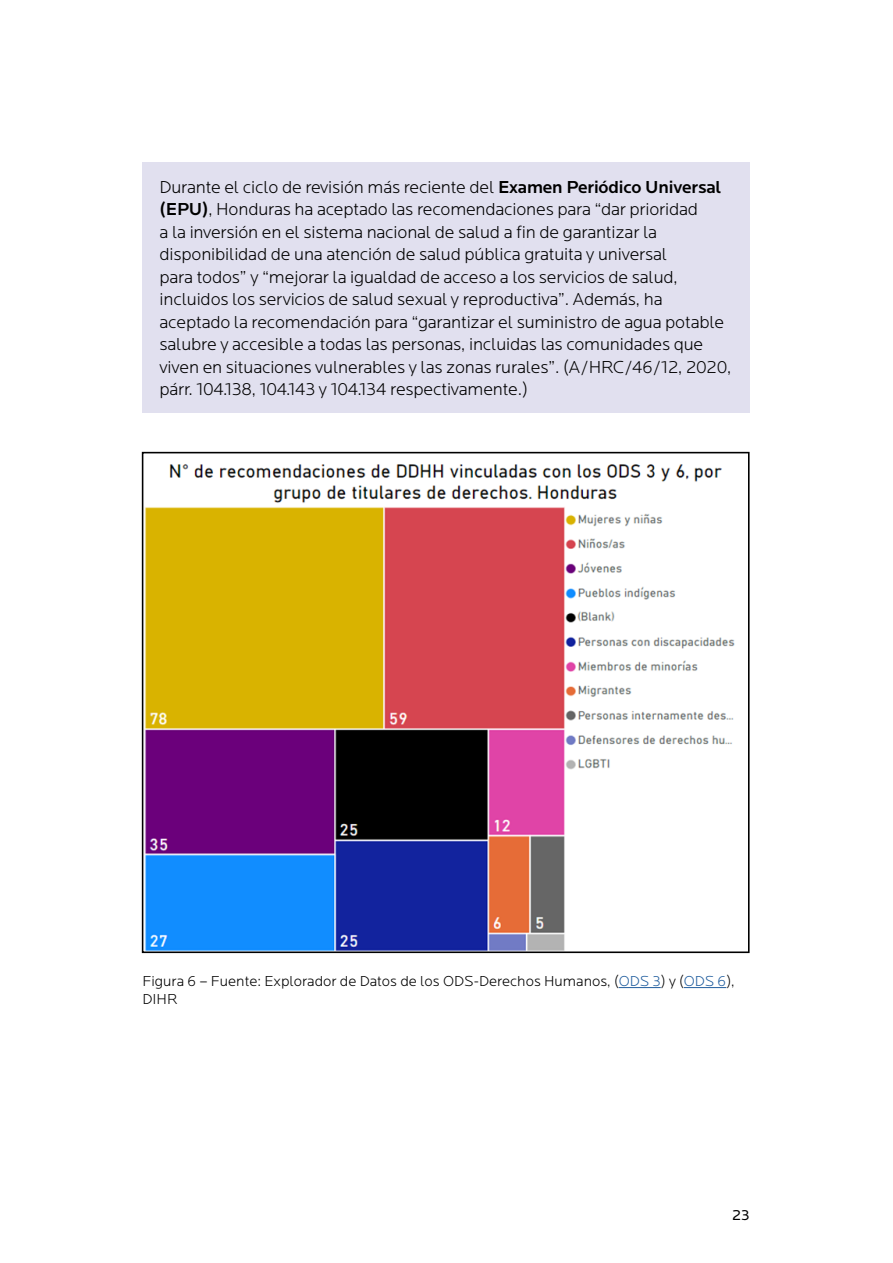
<style>
.page{position:relative;width:893px;height:1263px;background:#fff}
.page>*{position:absolute;margin:0;border:0;box-sizing:border-box;transform-origin:0 0}
.Box_Honduras{font:300 18px/22.5px "Locator";letter-spacing:-.01em;color:#000}
.Footnote_text{font:300 15px/18px "Locator";color:#000}
.t1{font:15px "Locator";color:#000}
.s1{font-weight:500}
.s2{color:#215e9e}
</style>
<div class="page">
<div style="left:143px;top:162px;width:607px;height:250px;background:#e1e0ef"></div>
<hr style="left:619px;top:987px;width:42px;height:1px;background:#215e9e">
<hr style="left:684px;top:987px;width:42px;height:1px;background:#215e9e">
<img style="left:145px;top:464px;width:590px;height:486px">
<div style="left:142px;top:452px;width:608px;height:501px;border:2px solid #000"></div>
<p class="Box_Honduras" style="left:160px;top:176px;width:563px">Durante el ciclo de revisión más reciente del <span class="s1">Examen Periódico Universal</span></p>
<p class="Box_Honduras" style="left:160px;top:198px;width:540px"><span class="s1">(EPU)</span>, Honduras ha aceptado las recomendaciones para “dar prioridad a la inversión en el sistema nacional de salud a fin de garantizar la disponibilidad de una atención de salud pública gratuita y universal</p>
<p class="Box_Honduras" style="left:160px;top:266px;width:573px">para todos” y “mejorar la igualdad de acceso a los servicios de salud, incluidos los servicios de salud sexual y reproductiva”. Además, ha aceptado la recomendación para “garantizar el suministro de agua potable salubre y accesible a todas las personas, incluidas las comunidades que viven en situaciones vulnerables y las zonas rurales”. (A/HRC/46/12, 2020, párr. 104.138, 104.143 y 104.134 respectivamente.)</p>
<p class="Footnote_text" style="left:143px;top:972px;width:594px">Figura 6 – Fuente: Explorador de Datos de los ODS-Derechos Humanos, (<span class="s2">ODS 3</span>) y (<span class="s2">ODS 6</span>),<br>DIHR</p>
<p class="t1" style="left:732px;top:1207px;width:19px">23</p>
</div>
